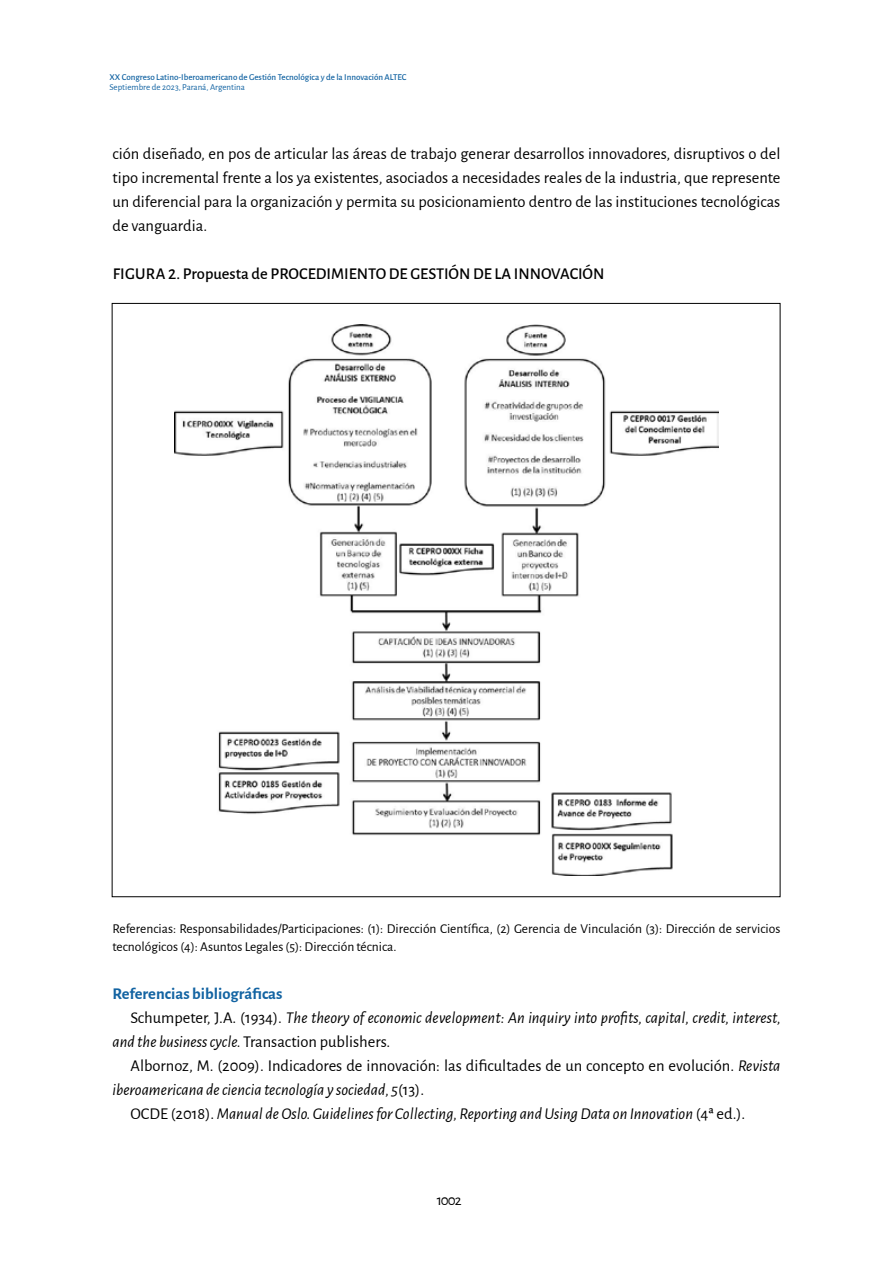
<style>
.page{position:relative;width:893px;height:1263px;background:#fff}
.page>*{position:absolute;margin:0;border:0;box-sizing:border-box;transform-origin:0 0}
.t1{font:16.5px/24px "Alegreya Sans";color:#000;text-align:justify}
.t2{font:italic 16.5px "Alegreya Sans";color:#000}
.t3{font:500 16.5px "Alegreya Sans";color:#000}
.t4{font:700 16.5px "Alegreya Sans";color:#1263a2}
.t5{font:15px "Alegreya Sans";color:#000}
.t6{font:13.5px/18px "Alegreya Sans";color:#000}
.t7{font:500 9px "Alegreya Sans";color:#1263a2}
.t8{font:9px "Alegreya Sans";color:#1263a2}
.s1{font-style:normal}
.s2{font-style:italic}
</style>
<div class="page">
<img style="left:174px;top:325px;width:544px;height:550px">
<p class="t7" style="left:110px;top:70px;width:299px">XX Congreso Latino-Iberoamericano de Gestión Tecnológica y de la Innovación ALTEC</p>
<p class="t8" style="left:110px;top:81px;width:137px">Septiembre de 2023, Paraná, Argentina</p>
<p class="t1" style="left:112px;top:141px;width:669px">ción diseñado, en pos de articular las áreas de trabajo generar desarrollos innovadores, disruptivos o del tipo incremental frente a los ya existentes, asociados a necesidades reales de la industria, que represente un diferencial para la organización y permita su posicionamiento dentro de las instituciones tecnológicas de vanguardia.</p>
<p class="t3" style="left:113px;top:262px;width:493px">FIGURA 2. Propuesta de PROCEDIMIENTO DE GESTIÓN DE LA INNOVACIÓN</p>
<p class="t6" style="left:112px;top:919px;width:669px">Referencias: Responsabilidades/Participaciones: (1): Dirección Científica, (2) Gerencia de Vinculación (3): Dirección de servicios tecnológicos (4): Asuntos Legales (5): Dirección técnica.</p>
<p class="t4" style="left:112px;top:982px;width:172px">Referencias bibliográficas</p>
<p class="t2" style="left:131px;top:1006px;width:652px"><span class="s1">Schumpeter, J.A. (1934).</span> The theory of economic development: An inquiry into profits, capital, credit, interest,</p>
<p class="t1" style="left:112px;top:1029px;width:279px"><span class="s2">and the business cycle.</span> Transaction publishers.</p>
<p class="t1" style="left:131px;top:1053px;width:651px">Albornoz, M. (2009). Indicadores de innovación: las dificultades de un concepto en evolución. <span class="s2">Revista</span></p>
<p class="t2" style="left:112px;top:1078px;width:313px">iberoamericana de ciencia tecnología y sociedad, 5<span class="s1">(13).</span></p>
<p class="t2" style="left:131px;top:1102px;width:616px"><span class="s1">OCDE (2018).</span> Manual de Oslo. Guidelines for Collecting, Reporting and Using Data on Innovation <span class="s1">(4a ed.).</span></p>
<p class="t5" style="left:437px;top:1189px;width:26px">1002</p>
</div>
